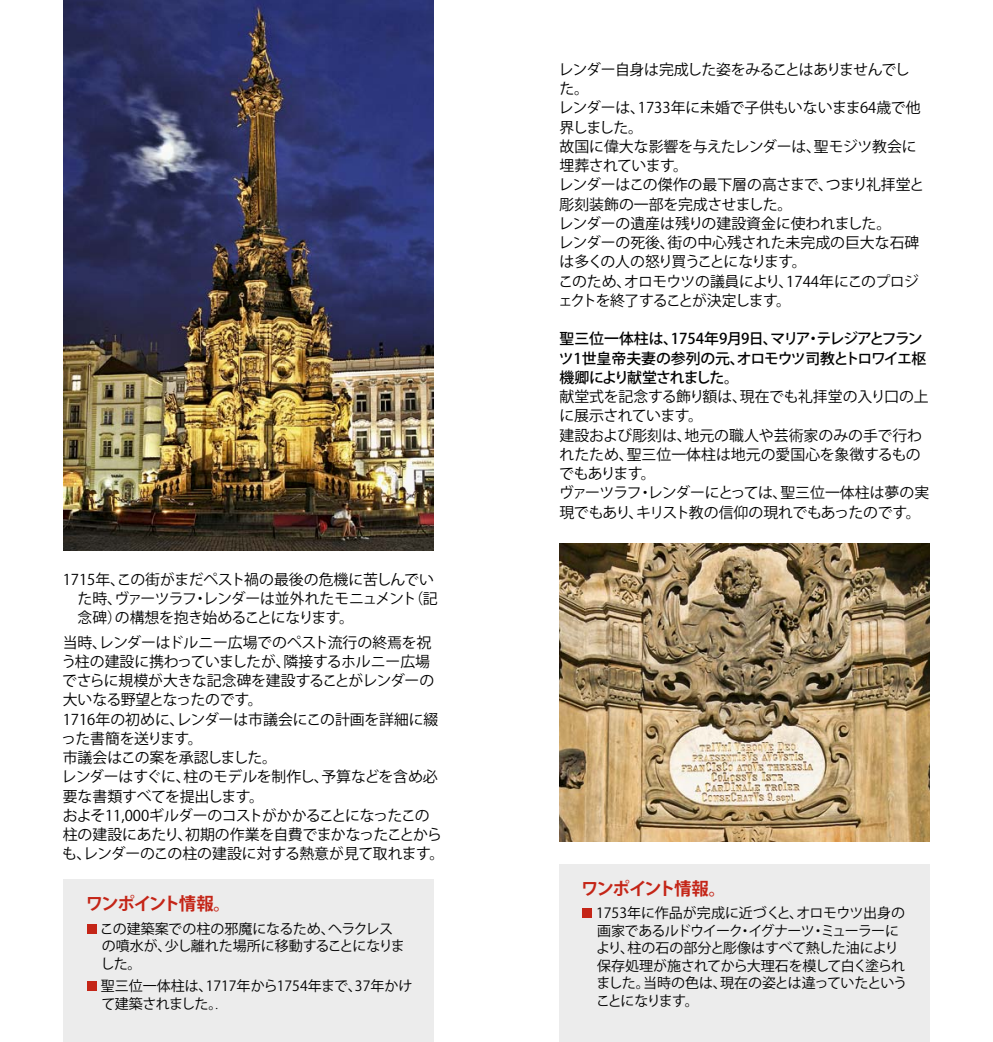
<style>
.page{position:relative;width:993px;height:1042px;background:#fff}
.page>*{position:absolute;margin:0;border:0;box-sizing:border-box;transform-origin:0 0}
.t1{font:700 17.5px "Koz Go Pro";letter-spacing:-.09em;color:#c42517}
.t2{font:14.88px/19.2px "Koz Go Pro";letter-spacing:-.02em;color:#000}
.t3{font:14.88px/19.2px "Koz Go Pro";color:#000}
.t4{font:500 14.88px/19.2px "Koz Go Pro";letter-spacing:-.035em;color:#000}
.t5{font:14.88px/19.2px "Koz Go Pro";letter-spacing:-.045em;color:#000}
.t6{font:14.88px/19.2px "Koz Go Pro";letter-spacing:-.05em;color:#000}
.t7{font:14px/17.5px "Koz Go Pro";letter-spacing:-.02em;color:#000}
.t8{font:14px/17.5px "Koz Go Pro";color:#000}
.s1{font-family:"Fira Sans";font-weight:300;font-style:italic}
</style>
<div class="page">
<div style="left:63px;top:879px;width:370px;height:163px;background:#ececec"></div>
<div style="left:559px;top:864px;width:370px;height:178px;background:#ececec"></div>
<div style="left:87px;top:924px;width:10px;height:10px;background:#c42517"></div>
<div style="left:87px;top:981px;width:10px;height:10px;background:#c42517"></div>
<div style="left:582px;top:908px;width:10px;height:10px;background:#c42517"></div>
<img style="left:63px;top:0;width:370px;height:551px">
<img style="left:559px;top:543px;width:370px;height:298px">
<p class="t2" style="left:78px;top:570px;width:361px;text-indent:-15px">1715年、この街がまだペスト禍の最後の危機に苦しんでいた時、ヴァーツラフ・レンダーは並外れたモニュメント（記念碑）の構想を抱き始めることになります。</p>
<p class="t2" style="left:61px;top:633px;width:374px">当時、レンダーはドルニー広場でのペスト流行の終焉を祝う柱の建設に携わっていましたが、隣接するホルニー広場でさらに規模が大きな記念碑を建設することがレンダーの大いなる野望となったのです。</p>
<p class="t3" style="left:61px;top:710px;width:378px">1716年の初めに、レンダーは市議会にこの計画を詳細に綴った書簡を送ります。</p>
<p class="t2" style="left:63px;top:748px;width:216px">市議会はこの案を承認しました。</p>
<p class="t2" style="left:62px;top:767px;width:377px">レンダーはすぐに、柱のモデルを制作し、予算などを含め必要な書類すべてを提出します。</p>
<p class="t2" style="left:62px;top:806px;width:383px">およそ11,000ギルダーのコストがかかることになったこの柱の建設にあたり、初期の作業を自費でまかなったことからも、レンダーのこの柱の建設に対する熱意が見て取れます。</p>
<p class="t1" style="left:86px;top:893px;width:147px">ワンポイント情報。</p>
<p class="t7" style="left:100px;top:920px;width:306px">この建築案での柱の邪魔になるため、ヘラクレスの噴水が、少し離れた場所に移動することになりました。</p>
<p class="t8" style="left:101px;top:977px;width:313px">聖三位一体柱は、1717年から1754年まで、37年かけて建築されました。<span class="s1">.</span></p>
<p class="t6" style="left:558px;top:60px;width:353px">レンダー自身は完成した姿をみることはありませんでした。</p>
<p class="t2" style="left:558px;top:99px;width:363px">レンダーは、1733年に未婚で子供もいないまま64歳で他界しました。</p>
<p class="t2" style="left:559px;top:137px;width:358px">故国に偉大な影響を与えたレンダーは、聖モジツ教会に埋葬されています。</p>
<p class="t2" style="left:558px;top:176px;width:367px">レンダーはこの傑作の最下層の高さまで、つまり礼拝堂と彫刻装飾の一部を完成させました。</p>
<p class="t2" style="left:558px;top:214px;width:334px">レンダーの遺産は残りの建設資金に使われました。</p>
<p class="t3" style="left:558px;top:233px;width:362px">レンダーの死後、街の中心残された未完成の巨大な石碑は多くの人の怒り買うことになります。</p>
<p class="t5" style="left:558px;top:272px;width:362px">このため、オロモウツの議員により、1744年にこのプロジェクトを終了することが決定します。</p>
<p class="t4" style="left:558px;top:330px;width:369px">聖三位一体柱は、1754年9月9日、マリア・テレジアとフランツ1世皇帝夫妻の参列の元、オロモウツ司教とトロワイエ枢機卿により献堂されました。</p>
<p class="t2" style="left:559px;top:387px;width:370px">献堂式を記念する飾り額は、現在でも礼拝堂の入り口の上に展示されています。</p>
<p class="t2" style="left:559px;top:426px;width:364px;text-align:justify">建設および彫刻は、地元の職人や芸術家のみの手で行われたため、聖三位一体柱は地元の愛国心を象徴するものでもあります。</p>
<p class="t2" style="left:559px;top:484px;width:371px">ヴァーツラフ・レンダーにとっては、聖三位一体柱は夢の実現でもあり、キリスト教の信仰の現れでもあったのです。</p>
<p class="t1" style="left:581px;top:877px;width:147px">ワンポイント情報。</p>
<p class="t7" style="left:596px;top:905px;width:312px">1753年に作品が完成に近づくと、オロモウツ出身の画家であるルドウイーク・イグナーツ・ミューラーにより、柱の石の部分と彫像はすべて熱した油により保存処理が施されてから大理石を模して白く塗られました。当時の色は、現在の姿とは違っていたということになります。</p>
</div>
